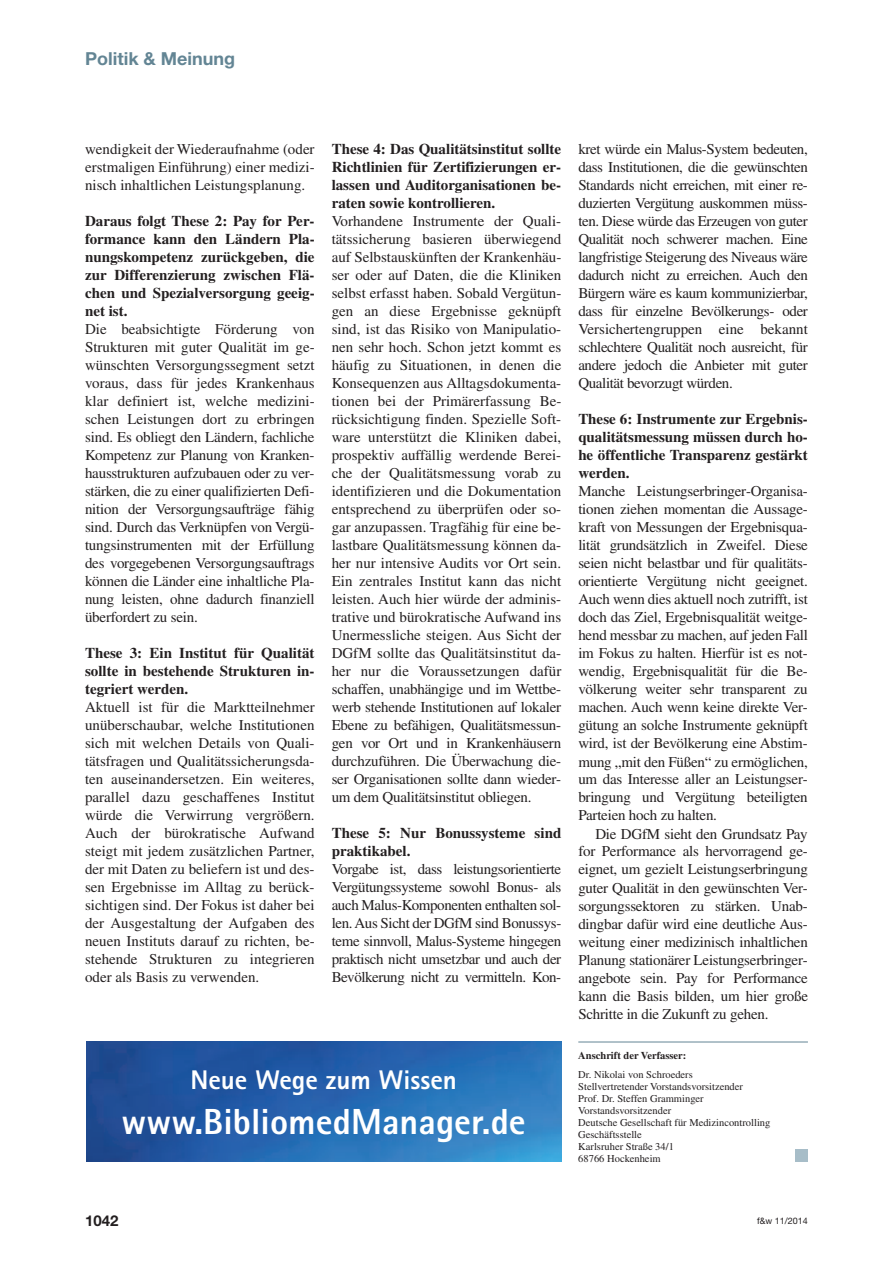
<style>
.page{position:relative;width:893px;height:1263px;background:#fff}
.page>*{position:absolute;margin:0;border:0;box-sizing:border-box;transform-origin:0 0}
.t1{font:800 36.3px "Rotis Sans Serif";color:#fff}
.t2{font:800 27px "Rotis Sans Serif";color:#fff}
.t3{font:700 18px "Helvetica Neue";color:#638594}
.t4{font:15px/18px "Times";letter-spacing:-.015em;color:#231f20;text-align:justify}
.t5{font:700 15px/18px "Times";color:#231f20;text-align:justify}
.t6{font:700 15px "Helvetica Neue";color:#231f20}
.t7{font:10.5px/12px "Times";color:#231f20}
.t8{font:700 10.5px "Times";color:#231f20}
.t9{font:9px "Helvetica Neue";color:#231f20}
</style>
<div class="page">
<img style="left:87px;top:1041px;width:474px;height:121px">
<hr style="left:578px;top:1041px;width:230px;height:1px;background:#638594">
<div style="left:795px;top:1149px;width:13px;height:13px;background:#a7bdc8"></div>
<p class="t3" style="left:85px;top:52px;width:152px">Politik &amp; Meinung</p>
<p class="t4" style="left:85px;top:142px;width:231px">wendigkeit der Wiederaufnahme (oder erstmaligen Einführung) einer medizi&shy;nisch inhaltlichen Leistungsplanung.</p>
<p class="t5" style="left:85px;top:214px;width:231px">Daraus folgt These 2: Pay for Per&shy;formance kann den Ländern Pla&shy;nungskompetenz zurückgeben, die zur Differenzierung zwischen Flä&shy;chen und Spezialversorgung geeig&shy;net ist.</p>
<p class="t4" style="left:85px;top:322px;width:231px">Die beabsichtigte Förderung von Strukturen mit guter Qualität im ge&shy;wünschten Versorgungssegment setzt voraus, dass für jedes Krankenhaus klar definiert ist, welche medizini&shy;schen Leistungen dort zu erbringen sind. Es obliegt den Ländern, fachliche Kompetenz zur Planung von Kranken&shy;hausstrukturen aufzubauen oder zu ver&shy;stärken, die zu einer qualifizierten Defi&shy;nition der Versorgungsaufträge fähig sind. Durch das Verknüpfen von Vergü&shy;tungsinstrumenten mit der Erfüllung des vorgegebenen Versorgungsauftrags können die Länder eine inhaltliche Pla&shy;nung leisten, ohne dadurch finanziell überfordert zu sein.</p>
<p class="t5" style="left:85px;top:646px;width:231px">These 3: Ein Institut für Qualität sollte in bestehende Strukturen in&shy;tegriert werden.</p>
<p class="t4" style="left:85px;top:700px;width:231px">Aktuell ist für die Marktteilnehmer unüberschaubar, welche Institutionen sich mit welchen Details von Quali&shy;tätsfragen und Qualitätssicherungsda&shy;ten auseinandersetzen. Ein weiteres, parallel dazu geschaffenes Institut würde die Verwirrung vergrößern.<br>Auch der bürokratische Aufwand steigt mit jedem zusätzlichen Partner, der mit Daten zu beliefern ist und des&shy;sen Ergebnisse im Alltag zu berück&shy;sichtigen sind. Der Fokus ist daher bei der Ausgestaltung der Aufgaben des neuen Instituts darauf zu richten, be&shy;stehende Strukturen zu integrieren oder als Basis zu verwenden.</p>
<p class="t5" style="left:332px;top:142px;width:231px">These 4: Das Qualitätsinstitut sollte Richtlinien für Zertifizierungen er&shy;lassen und Auditorganisationen be&shy;raten sowie kontrollieren.</p>
<p class="t4" style="left:332px;top:214px;width:231px">Vorhandene Instrumente der Quali&shy;tätssicherung basieren überwiegend auf Selbstauskünften der Krankenhäu&shy;ser oder auf Daten, die die Kliniken selbst erfasst haben. Sobald Vergütun&shy;gen an diese Ergebnisse geknüpft sind, ist das Risiko von Manipulatio&shy;nen sehr hoch. Schon jetzt kommt es häufig zu Situationen, in denen die Konsequenzen aus Alltagsdokumenta&shy;tionen bei der Primärerfassung Be&shy;rücksichtigung finden. Spezielle Soft&shy;ware unterstützt die Kliniken dabei, prospektiv auffällig werdende Berei&shy;che der Qualitätsmessung vorab zu identifizieren und die Dokumentation entsprechend zu überprüfen oder so&shy;gar anzupassen. Tragfähig für eine be&shy;lastbare Qualitätsmessung können da&shy;her nur intensive Audits vor Ort sein.<br>Ein zentrales Institut kann das nicht leisten. Auch hier würde der adminis&shy;trative und bürokratische Aufwand ins Unermessliche steigen. Aus Sicht der DGfM sollte das Qualitätsinstitut da&shy;her nur die Voraussetzungen dafür schaffen, unabhängige und im Wettbe&shy;werb stehende Institutionen auf lokaler Ebene zu befähigen, Qualitätsmessun&shy;gen vor Ort und in Krankenhäusern durchzuführen. Die Überwachung die&shy;ser Organisationen sollte dann wieder&shy;um dem Qualitätsinstitut obliegen.</p>
<p class="t5" style="left:332px;top:826px;width:231px">These 5: Nur Bonussysteme sind praktikabel.</p>
<p class="t4" style="left:332px;top:862px;width:231px">Vorgabe ist, dass leistungsorientierte Vergütungssysteme sowohl Bonus- als auch Malus-Komponenten enthalten sol&shy;len. Aus Sicht der DGfM sind Bonussys&shy;teme sinnvoll, Malus-Systeme hingegen praktisch nicht umsetzbar und auch der Bevölkerung nicht zu vermitteln. Kon-</p>
<h2 class="t2" style="left:190px;top:1070px;width:268px">Neue Wege zum Wissen</h2>
<h1 class="t1" style="left:122px;top:1109px;width:406px">www.BibliomedManager.de</h1>
<p class="t4" style="left:578px;top:142px;width:231px">kret würde ein Malus-System bedeuten, dass Institutionen, die die gewünschten Standards nicht erreichen, mit einer re&shy;duzierten Vergütung auskommen müss&shy;ten. Diese würde das Erzeugen von guter Qualität noch schwerer machen. Eine langfristige Steigerung des Niveaus wäre dadurch nicht zu erreichen. Auch den Bürgern wäre es kaum kommunizierbar, dass für einzelne Bevölkerungs- oder Versichertengruppen eine bekannt schlechtere Qualität noch ausreicht, für andere jedoch die Anbieter mit guter Qualität bevorzugt würden.</p>
<p class="t5" style="left:578px;top:412px;width:231px">These 6: Instrumente zur Ergebnis&shy;qualitätsmessung müssen durch ho&shy;he öffentliche Transparenz gestärkt werden.</p>
<p class="t4" style="left:578px;top:484px;width:231px">Manche Leistungserbringer-Organisa&shy;tionen ziehen momentan die Aussage&shy;kraft von Messungen der Ergebnisqua&shy;lität grundsätzlich in Zweifel. Diese seien nicht belastbar und für qualitäts&shy;orientierte Vergütung nicht geeignet.<br>Auch wenn dies aktuell noch zutrifft, ist doch das Ziel, Ergebnisqualität weitge&shy;hend messbar zu machen, auf jeden Fall im Fokus zu halten. Hierfür ist es not&shy;wendig, Ergebnisqualität für die Be&shy;völkerung weiter sehr transparent zu machen. Auch wenn keine direkte Ver&shy;gütung an solche Instrumente geknüpft wird, ist der Bevölkerung eine Abstim&shy;mung „mit den Füßen“ zu ermöglichen, um das Interesse aller an Leistungser&shy;bringung und Vergütung beteiligten Parteien hoch zu halten.</p>
<p class="t4" style="left:578px;top:826px;width:231px;text-indent:17px">Die DGfM sieht den Grundsatz Pay for Performance als hervorragend ge&shy;eignet, um gezielt Leistungserbringung guter Qualität in den gewünschten Ver&shy;sorgungssektoren zu stärken. Unab&shy;dingbar dafür wird eine deutliche Aus&shy;weitung einer medizinisch inhaltlichen Planung stationärer Leistungserbringer - angebote sein. Pay for Performance kann die Basis bilden, um hier große Schritte in die Zukunft zu gehen.</p>
<p class="t8" style="left:578px;top:1052px;width:110px">Anschrift der Verfasser:</p>
<p class="t7" style="left:578px;top:1069px;width:194px">Dr. Nikolai von Schroeders<br>Stellvertretender Vorstandsvorsitzender<br>Prof. Dr. Steffen Gramminger<br>Vorstandsvorsitzender<br>Deutsche Gesellschaft für Medizincontrolling<br>Geschäftsstelle<br>Karlsruher Straße 34/1<br>68766 Hockenheim</p>
<p class="t6" style="left:85px;top:1216px;width:35px">1042</p>
<p class="t9" style="left:757px;top:1217px;width:52px">f&amp;w 11/2014</p>
</div>
